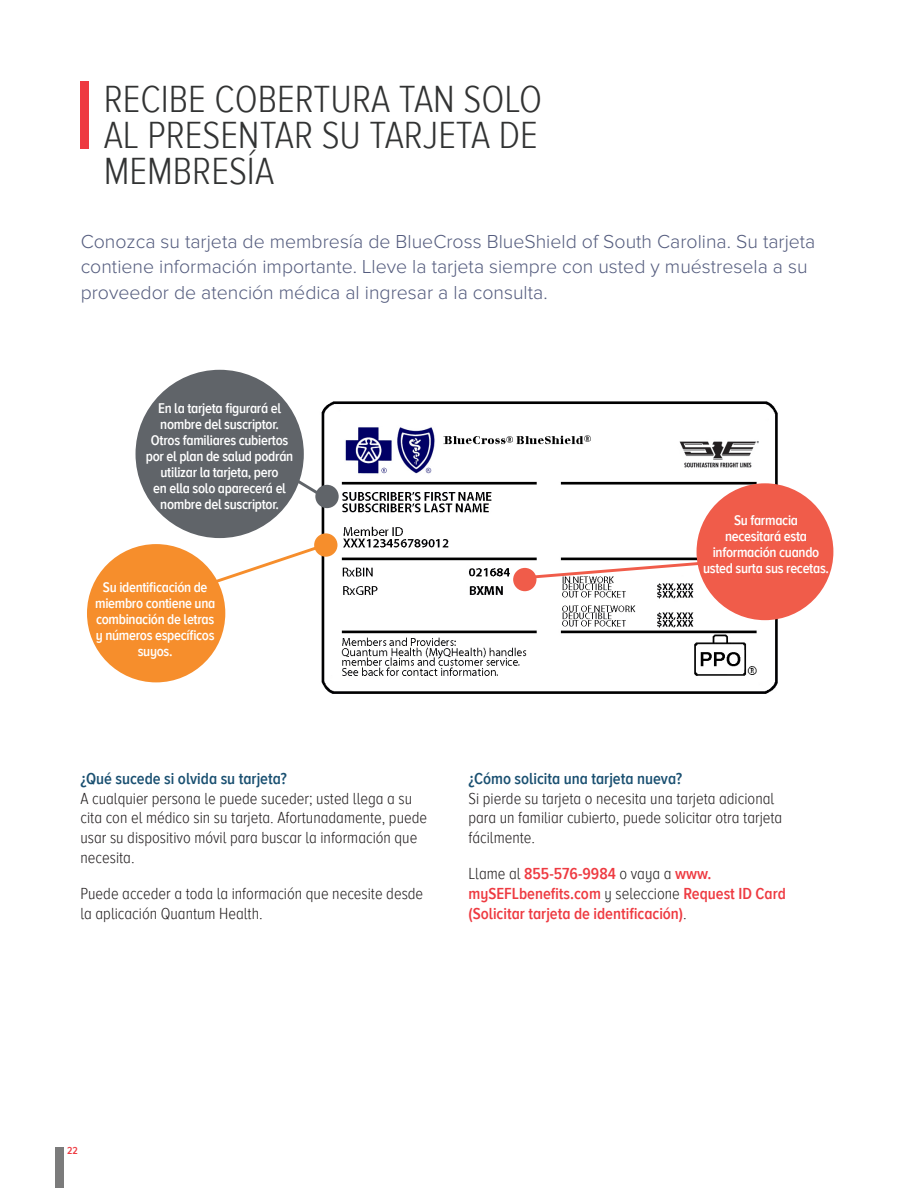
<style>
.page{position:relative;width:918px;height:1188px;background:#fff}
.page>*{position:absolute;margin:0;border:0;box-sizing:border-box;transform-origin:0 0}
.t1{font:300 39px/36px "Proxima Nova A Cond";color:#323333;text-align:justify}
.t2{font:300 19.5px/25.5px "Proxima Nova";color:#545c7e}
.t3{font:300 16.5px/19.8px "Proxima Nova A Cond";color:#231f20}
.t4{font:600 16.5px/19.8px "Proxima Nova A Cond";color:#ee3a41}
.t5{font:600 14.55px/16px "Proxima Nova A Cond";letter-spacing:-.02em;color:#fff;text-align:center}
.t6{font:600 10.5px "Proxima Nova A Cond";color:#ee3a41}
.s1{font-weight:600;color:#1a5071}
.s2{font-weight:300;color:#231f20}
</style>
<div class="page">
<div style="left:55px;top:1148px;width:9px;height:40px;background:#7b7b7b"></div>
<div style="left:80px;top:81px;width:9px;height:67px;background:#ee3a41"></div>
<img style="left:319px;top:401px;width:463px;height:293px">
<div style="left:513px;top:568px;width:23px;height:23px;background:#f05c4a;border-radius:50%"></div>
<div style="left:697px;top:483px;width:136px;height:137px;background:#f05c4a;border-radius:50%"></div>
<svg style="left:516px;top:560px;width:187px;height:21px"></svg>
<div style="left:136px;top:370px;width:168px;height:168px;background:#606469;border-radius:50%"></div>
<div style="left:315px;top:485px;width:24px;height:23px;background:#606469;border-radius:50%"></div>
<svg style="left:294px;top:477px;width:35px;height:25px"></svg>
<div style="left:314px;top:533px;width:23px;height:24px;background:#f68e2c;border-radius:50%"></div>
<svg style="left:164px;top:543px;width:159px;height:59px"></svg>
<div style="left:87px;top:544px;width:138px;height:138px;background:#f68e2c;border-radius:50%"></div>
<p class="t1" style="left:104px;top:81px;width:440px">RECIBE COBERTURA TAN SOLO AL PRESENTAR SU TARJETA DE MEMBRESÍA</p>
<p class="t2" style="left:81px;top:229px;width:736px">Conozca su tarjeta de membresía de BlueCross BlueShield of South Carolina. Su tarjeta contiene información importante. Lleve la tarjeta siempre con usted y muéstresela a su proveedor de atención médica al ingresar a la consulta.</p>
<p class="t5" style="left:146px;top:401px;width:149px">En la tarjeta figurará el nombre del suscriptor.<br>Otros familiares cubiertos por el plan de salud podrán utilizar la tarjeta, pero<br>en ella solo aparecerá el nombre del suscriptor.</p>
<p class="t5" style="left:95px;top:579px;width:122px">Su identificación de miembro contiene una combinación de letras y números específicos suyos.</p>
<p class="t5" style="left:703px;top:512px;width:126px">Su farmacia<br>necesitará esta información cuando usted surta sus recetas.</p>
<p class="t3" style="left:81px;top:769px;width:348px"><span class="s1">¿Qué sucede si olvida su tarjeta?<br></span>A cualquier persona le puede suceder; usted llega a su cita con el médico sin su tarjeta. Afortunadamente, puede usar su dispositivo móvil para buscar la información que necesita.</p>
<p class="t3" style="left:81px;top:884px;width:344px">Puede acceder a toda la información que necesite desde la aplicación Quantum Health.</p>
<p class="t3" style="left:469px;top:769px;width:315px"><span class="s1">¿Cómo solicita una tarjeta nueva?<br></span>Si pierde su tarjeta o necesita una tarjeta adicional para un familiar cubierto, puede solicitar otra tarjeta fácilmente.</p>
<p class="t4" style="left:469px;top:864px;width:319px"><span class="s2">Llame al</span> 855-576-9984 <span class="s2">o vaya a</span> www. mySEFLbenefits.com <span class="s2">y seleccione</span> Request ID Card (Solicitar tarjeta de identificación)<span class="s2">.</span></p>
<p class="t6" style="left:67px;top:1145px;width:12px">22</p>
</div>
